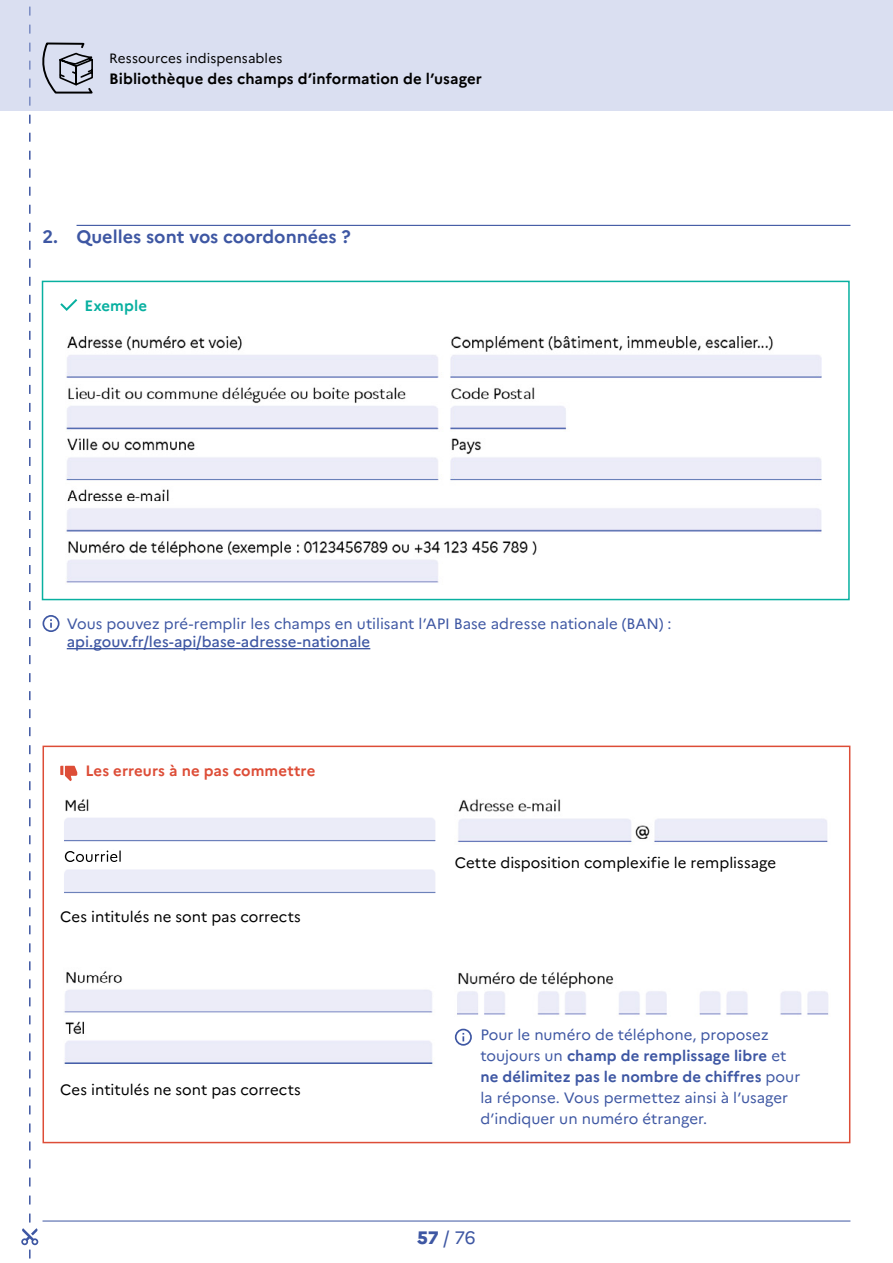
<style>
.page{position:relative;width:893px;height:1263px;background:#fff}
.page>*{position:absolute;margin:0;border:0;box-sizing:border-box;transform-origin:0 0}
.t1{font:700 18px "Marianne";color:#3e57a3}
.t2{font:18px "Marianne";color:#3e57a3}
.t3{font:15px/21px "Marianne";color:#3e57a3}
.t4{font:15px "Marianne";color:#000}
.t5{font:700 15px "Marianne";letter-spacing:.005em;color:#000}
.t6{font:500 15px "Marianne";letter-spacing:.005em;color:#3e57a3}
.t7{font:700 15px "Marianne";letter-spacing:.005em;color:#dd4d37}
.t8{font:700 15px "Marianne";letter-spacing:.005em;color:#08b0a0}
.t9{font:13.5px "Marianne";letter-spacing:.005em;color:#000}
.s1{font-weight:700}
.s2{font-weight:800}
</style>
<div class="page">
<hr style="left:43px;top:1221px;width:807px;height:1px;background:#3e57a3">
<div style="left:0;top:0;width:893px;height:111px;background:#dadff1"></div>
<div style="left:42px;top:281px;width:808px;height:319px;border:2px solid #08b0a0"></div>
<hr style="left:77px;top:225px;width:773px;height:1px;background:#3e57a3">
<img style="left:121px;top:336px;width:701px;height:247px">
<img style="left:121px;top:976px;width:312px;height:88px">
<img style="left:457px;top:799px;width:371px;height:44px">
<img style="left:457px;top:972px;width:372px;height:43px">
<svg style="left:455px;top:1029px;width:17px;height:17px"></svg>
<hr style="left:67px;top:648px;width:303px;height:1px;background:#3e57a3">
<svg style="left:21px;top:7px;width:100px;height:1251px"></svg>
<p class="t9" style="left:109px;top:47px;width:175px">Ressources indispensables</p>
<p class="t5" style="left:109px;top:67px;width:374px">Bibliothèque des champs d’information de l’usager</p>
<p class="t1" style="left:43px;top:223px;width:310px">2. Quelles sont vos coordonnées ?</p>
<p class="t8" style="left:85px;top:294px;width:64px">Exemple</p>
<p class="t3" style="left:67px;top:612px;width:606px">Vous pouvez pré-remplir les champs en utilisant l’API Base adresse nationale (BAN) :</p>
<p class="t6" style="left:67px;top:630px;width:305px">api.gouv.fr/les-api/base-adresse-nationale</p>
<p class="t7" style="left:85px;top:759px;width:232px">Les erreurs à ne pas commettre</p>
<p class="t4" style="left:60px;top:905px;width:242px">Ces intitulés ne sont pas corrects</p>
<p class="t4" style="left:60px;top:1078px;width:242px">Ces intitulés ne sont pas corrects</p>
<p class="t4" style="left:455px;top:851px;width:323px">Cette disposition complexifie le remplissage</p>
<p class="t3" style="left:480px;top:1023px;width:321px">Pour le numéro de téléphone, proposez toujours un <span class="s1">champ de remplissage libre</span> et <span class="s1">ne délimitez pas le nombre de chiffres</span> pour la réponse. Vous permettez ainsi à l’usager d’indiquer un numéro étranger.</p>
<p class="t2" style="left:417px;top:1223px;width:60px"><span class="s2">57</span> / 76</p>
</div>
